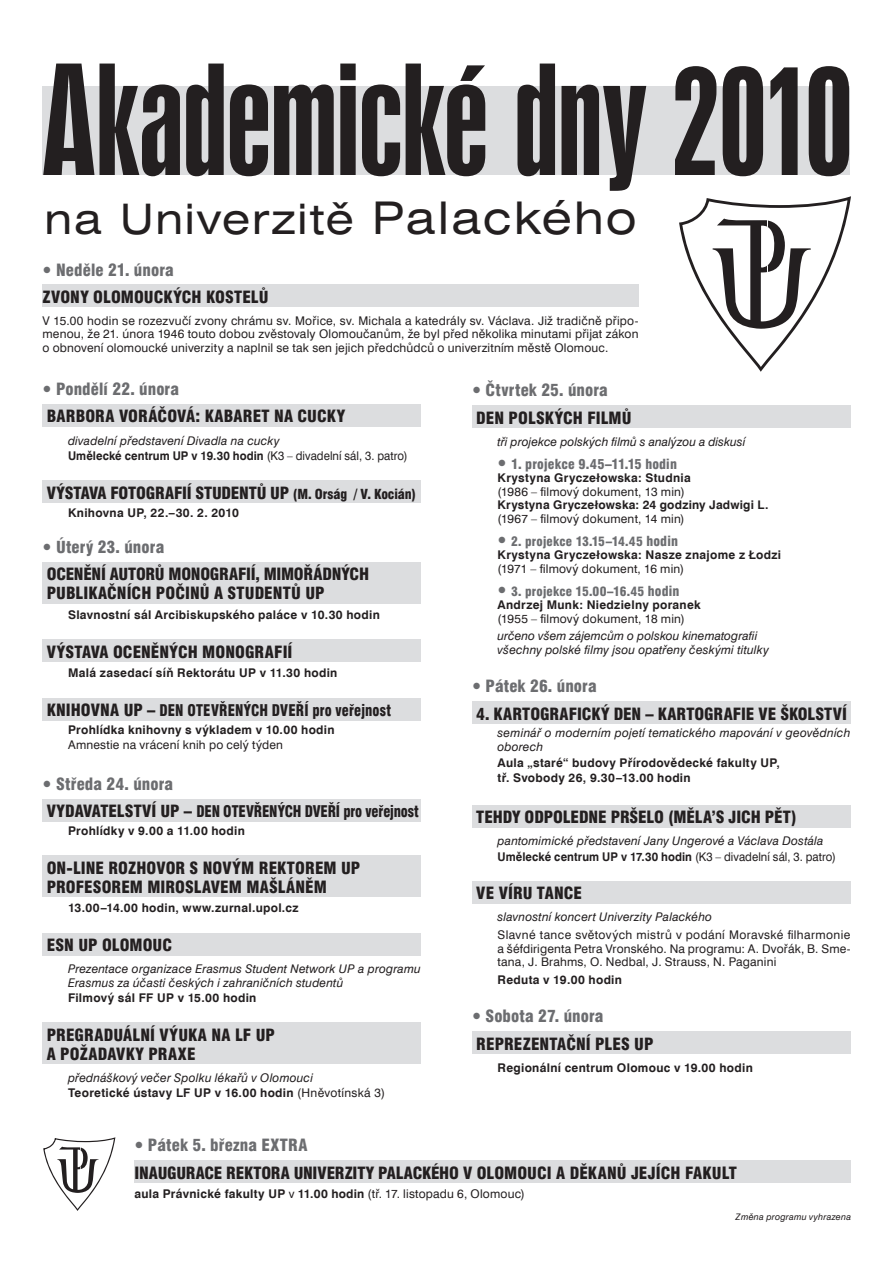
<style>
.page{position:relative;width:893px;height:1263px;background:#fff}
.page>*{position:absolute;margin:0;border:0;box-sizing:border-box;transform-origin:0 0}
.t1{font:142.5px "Swiss 924 BTCE Regular B";letter-spacing:-.015em;color:#231f20}
.t2{font:expanded 42px "Swiss 721 BTCE";letter-spacing:.035em;color:#231f20}
.t3{font:900 condensed 16.5px/18.8px "Swiss 721 AT";color:#231f20}
.t4{font:900 condensed 16.5px "Swiss 721 AT";letter-spacing:.005em;color:#6c6d70}
.t5{font:900 condensed 15.75px "Swiss 721 AT";color:#231f20;scale:.9 1}
.t6{font:900 condensed 13.5px "Swiss 721 AT";letter-spacing:.005em;color:#6c6d70}
.t7{font:900 condensed 12.75px "Swiss 721 AT";letter-spacing:.005em;color:#6c6d70}
.t8{font:italic 12px/15.6px "Swiss 721 AT";letter-spacing:.015em;color:#231f20}
.t9{font:12px/13.5px "Swiss 721 AT";letter-spacing:.015em;color:#231f20;text-align:justify}
.t10{font:700 12px/15.6px "Swiss 721 AT";letter-spacing:.025em;color:#231f20}
.t11{font:italic 9px "Swiss 721 AT";letter-spacing:.025em;color:#231f20}
.s1{font-size:45px}
.s2{font-weight:700;font-style:normal}
.s3{font-style:normal}
.s4{font-size:13.5px}
.s5{font-size:16.5px}
.s6{font-weight:400}
</style>
<div class="page">
<div style="left:43px;top:86px;width:807px;height:89px;background:#dcdddf"></div>
<div style="left:43px;top:404px;width:378px;height:23px;background:#dcdddf"></div>
<div style="left:43px;top:480px;width:378px;height:23px;background:#dcdddf"></div>
<div style="left:43px;top:562px;width:378px;height:22px;background:#dcdddf"></div>
<div style="left:43px;top:581px;width:378px;height:22px;background:#dcdddf"></div>
<div style="left:43px;top:639px;width:378px;height:23px;background:#dcdddf"></div>
<div style="left:43px;top:698px;width:378px;height:22px;background:#dcdddf"></div>
<div style="left:43px;top:799px;width:378px;height:23px;background:#dcdddf"></div>
<div style="left:43px;top:855px;width:378px;height:23px;background:#dcdddf"></div>
<div style="left:43px;top:874px;width:378px;height:23px;background:#dcdddf"></div>
<div style="left:43px;top:933px;width:378px;height:22px;background:#dcdddf"></div>
<div style="left:43px;top:1022px;width:378px;height:23px;background:#dcdddf"></div>
<div style="left:43px;top:1041px;width:378px;height:23px;background:#dcdddf"></div>
<div style="left:472px;top:405px;width:378px;height:23px;background:#dcdddf"></div>
<div style="left:472px;top:701px;width:378px;height:23px;background:#dcdddf"></div>
<div style="left:472px;top:805px;width:378px;height:22px;background:#dcdddf"></div>
<div style="left:472px;top:881px;width:378px;height:22px;background:#dcdddf"></div>
<div style="left:472px;top:1031px;width:378px;height:23px;background:#dcdddf"></div>
<div style="left:43px;top:284px;width:596px;height:23px;background:#dcdddf"></div>
<div style="left:134px;top:1160px;width:716px;height:23px;background:#dcdddf"></div>
<svg style="left:43px;top:1137px;width:72px;height:74px"></svg>
<svg style="left:679px;top:196px;width:172px;height:176px"></svg>
<h1 class="t1" style="left:42px;top:34px;width:813px">Akademické dny 2010</h1>
<h2 class="t2" style="left:45px;top:193px;width:593px">na Univerzitě <span class="s1">Palackého</span></h2>
<h3 class="t4" style="left:56px;top:260px;width:119px">NEDĚLE 21. ÚNORA</h3>
<h3 class="t3" style="left:43px;top:287px;width:227px">ZVONY OLOMOUCKÝCH KOSTELŮ</h3>
<p class="t9" style="left:43px;top:314px;width:598px">V 15.00 hodin se rozezvučí zvony chrámu sv. Mořice, sv. Michala a katedrály sv. Václava. Již tradičně připo&shy;menou, že 21. února 1946 touto dobou zvěstovaly Olomoučanům, že byl před několika minutami přijat zákon o obnovení olomoucké univerzity a naplnil se tak sen jejich předchůdců o univerzitním městě Olomouc.</p>
<h3 class="t4" style="left:56px;top:379px;width:124px">PONDĚLÍ 22. ÚNORA</h3>
<h3 class="t3" style="left:47px;top:407px;width:300px">BARBORA VORÁČOVÁ: KABARET NA CUCKY</h3>
<p class="t8" style="left:68px;top:432px;width:341px">divadelní představení Divadla na cucky<br><span class="s2">Umělecké centrum UP v 19.30 hodin</span> <span class="s3">(K3 – divadelní sál, 3. patro)</span></p>
<h3 class="t3" style="left:47px;top:483px;width:371px">VÝSTAVA FOTOGRAFIÍ STUDENTŮ UP <span class="s4">(M. ORSÁG / V. KOCIÁN)</span></h3>
<p class="t10" style="left:68px;top:504px;width:173px">Knihovna UP, 22.–30. 2. 2010</p>
<h3 class="t4" style="left:56px;top:537px;width:110px">ÚTERÝ 23. ÚNORA</h3>
<h3 class="t3" style="left:47px;top:565px;width:324px">OCENĚNÍ AUTORŮ MONOGRAFIÍ, MIMOŘÁDNÝCH<br>PUBLIKAČNÍCH POČINŮ A STUDENTŮ UP</h3>
<p class="t10" style="left:68px;top:607px;width:313px">Slavnostní sál Arcibiskupského paláce v 10.30 hodin</p>
<h3 class="t3" style="left:47px;top:642px;width:247px">VÝSTAVA OCENĚNÝCH MONOGRAFIÍ</h3>
<p class="t10" style="left:68px;top:665px;width:271px">Malá zasedací síň Rektorátu UP v 11.30 hodin</p>
<h3 class="t5" style="left:47px;top:701px;width:384px"><span class="s5">KNIHOVNA UP –</span> DEN OTEVŘENÝCH DVEŘÍ PRO VEŘEJNOST</h3>
<p class="t10" style="left:68px;top:722px;width:268px">Prohlídka knihovny s výkladem v 10.00 hodin</p>
<p class="t9" style="left:68px;top:738px;width:217px">Amnestie na vrácení knih po celý týden</p>
<h3 class="t4" style="left:56px;top:774px;width:119px">STŘEDA 24. ÚNORA</h3>
<h3 class="t5" style="left:47px;top:802px;width:415px"><span class="s5">VYDAVATELSTVÍ UP –</span> DEN OTEVŘENÝCH DVEŘÍ PRO VEŘEJNOST</h3>
<p class="t10" style="left:68px;top:823px;width:178px">Prohlídky v 9.00 a 11.00 hodin</p>
<h3 class="t3" style="left:47px;top:858px;width:315px">ON-LINE ROZHOVOR S NOVÝM REKTOREM UP<br>PROFESOREM MIROSLAVEM MAŠLÁNĚM</h3>
<p class="t10" style="left:68px;top:900px;width:232px">13.00–14.00 hodin, www.zurnal.upol.cz</p>
<h3 class="t3" style="left:47px;top:936px;width:127px">ESN UP OLOMOUC</h3>
<p class="t8" style="left:68px;top:962px;width:354px;line-height:13.5px">Prezentace organizace Erasmus Student Network UP a programu<br>Erasmus za účasti českých i zahraničních studentů</p>
<p class="t10" style="left:68px;top:990px;width:190px">Filmový sál FF UP v 15.00 hodin</p>
<h3 class="t3" style="left:47px;top:1025px;width:230px">PREGRADUÁLNÍ VÝUKA NA LF UP<br>A POŽADAVKY PRAXE</h3>
<p class="t8" style="left:68px;top:1069px;width:319px">přednáškový večer Spolku lékařů v Olomouci<br><span class="s2">Teoretické ústavy LF UP v 16.00 hodin</span> <span class="s3">(Hněvotínská 3)</span></p>
<h3 class="t4" style="left:486px;top:380px;width:124px">ČTVRTEK 25. ÚNORA</h3>
<h3 class="t3" style="left:476px;top:408px;width:157px">DEN POLSKÝCH FILMŮ</h3>
<p class="t8" style="left:497px;top:433px;width:250px">tři projekce polských filmů s analýzou a diskusí</p>
<p class="t6" style="left:511px;top:456px;width:167px">1. PROJEKCE 9.45–11.15 HODIN</p>
<p class="t10" style="left:497px;top:470px;width:195px">Krystyna Gryczełowska: Studnia</p>
<p class="t9" style="left:497px;top:484px;width:189px">(1986 – filmový dokument, 13 min)</p>
<p class="t10" style="left:497px;top:497px;width:272px">Krystyna Gryczełowska: 24 godziny Jadwigi L.</p>
<p class="t9" style="left:497px;top:511px;width:189px">(1967 – filmový dokument, 14 min)</p>
<p class="t7" style="left:511px;top:533px;width:168px">2. PROJEKCE 13.15–14.45 <span class="s4">HODIN</span></p>
<p class="t10" style="left:497px;top:547px;width:285px">Krystyna Gryczełowska: Nasze znajome z Łodzi</p>
<p class="t9" style="left:497px;top:561px;width:188px">(1971 – filmový dokument, 16 min)</p>
<p class="t7" style="left:511px;top:583px;width:170px">3. PROJEKCE 15.00–16.45 <span class="s4">HODIN</span></p>
<p class="t10" style="left:497px;top:597px;width:205px">Andrzej Munk: Niedzielny poranek</p>
<p class="t9" style="left:497px;top:611px;width:189px">(1955 – filmový dokument, 18 min)</p>
<p class="t8" style="left:497px;top:629px;width:273px;line-height:13.5px">určeno všem zájemcům o polskou kinematografii všechny polské filmy jsou opatřeny českými titulky</p>
<h3 class="t4" style="left:486px;top:677px;width:113px">PÁTEK 26. ÚNORA</h3>
<h3 class="t3" style="left:476px;top:704px;width:372px">4. KARTOGRAFICKÝ DEN – KARTOGRAFIE VE ŠKOLSTVÍ</h3>
<p class="t8" style="left:497px;top:726px;width:354px;line-height:13.5px">seminář o moderním pojetí tematického mapování v geovědních oborech</p>
<p class="t10" style="left:497px;top:754px;width:284px">Aula „staré“ budovy Přírodovědecké fakulty UP, tř. Svobody 26, 9.30–13.00 hodin</p>
<h3 class="t3" style="left:476px;top:808px;width:322px">TEHDY ODPOLEDNE PRŠELO (MĚLA’S JICH PĚT)</h3>
<p class="t8" style="left:497px;top:833px;width:340px">pantomimické představení Jany Ungerové a Václava Dostála<br><span class="s2">Umělecké centrum UP v 17.30 hodin</span> <span class="s3">(K3 – divadelní sál, 3. patro)</span></p>
<h3 class="t3" style="left:476px;top:884px;width:107px">VE VÍRU TANCE</h3>
<p class="t8" style="left:497px;top:909px;width:216px">slavnostní koncert Univerzity Palackého</p>
<p class="t9" style="left:497px;top:928px;width:354px">Slavné tance světových mistrů v podání Moravské filharmonie a šéfdirigenta Petra Vronského. Na programu: A. Dvořák, B. Sme&shy;tana, J. Brahms, O. Nedbal, J. Strauss, N. Paganini</p>
<p class="t10" style="left:497px;top:971px;width:126px">Reduta v 19.00 hodin</p>
<h3 class="t4" style="left:486px;top:1006px;width:119px">SOBOTA 27. ÚNORA</h3>
<h3 class="t3" style="left:476px;top:1034px;width:179px">REPREZENTAČNÍ PLES UP</h3>
<p class="t10" style="left:497px;top:1059px;width:257px">Regionální centrum Olomouc v 19.00 hodin</p>
<h3 class="t4" style="left:148px;top:1135px;width:161px">PÁTEK 5. BŘEZNA EXTRA</h3>
<h3 class="t3" style="left:134px;top:1163px;width:604px">INAUGURACE REKTORA UNIVERZITY PALACKÉHO V OLOMOUCI A DĚKANŮ JEJÍCH FAKULT</h3>
<p class="t10" style="left:134px;top:1186px;width:392px">aula Právnické fakulty UP <span class="s6">v</span> 11.00 hodin <span class="s6">(tř. 17. listopadu 6, Olomouc)</span></p>
<p class="t11" style="left:736px;top:1211px;width:117px">Změna programu vyhrazena</p>
</div>
